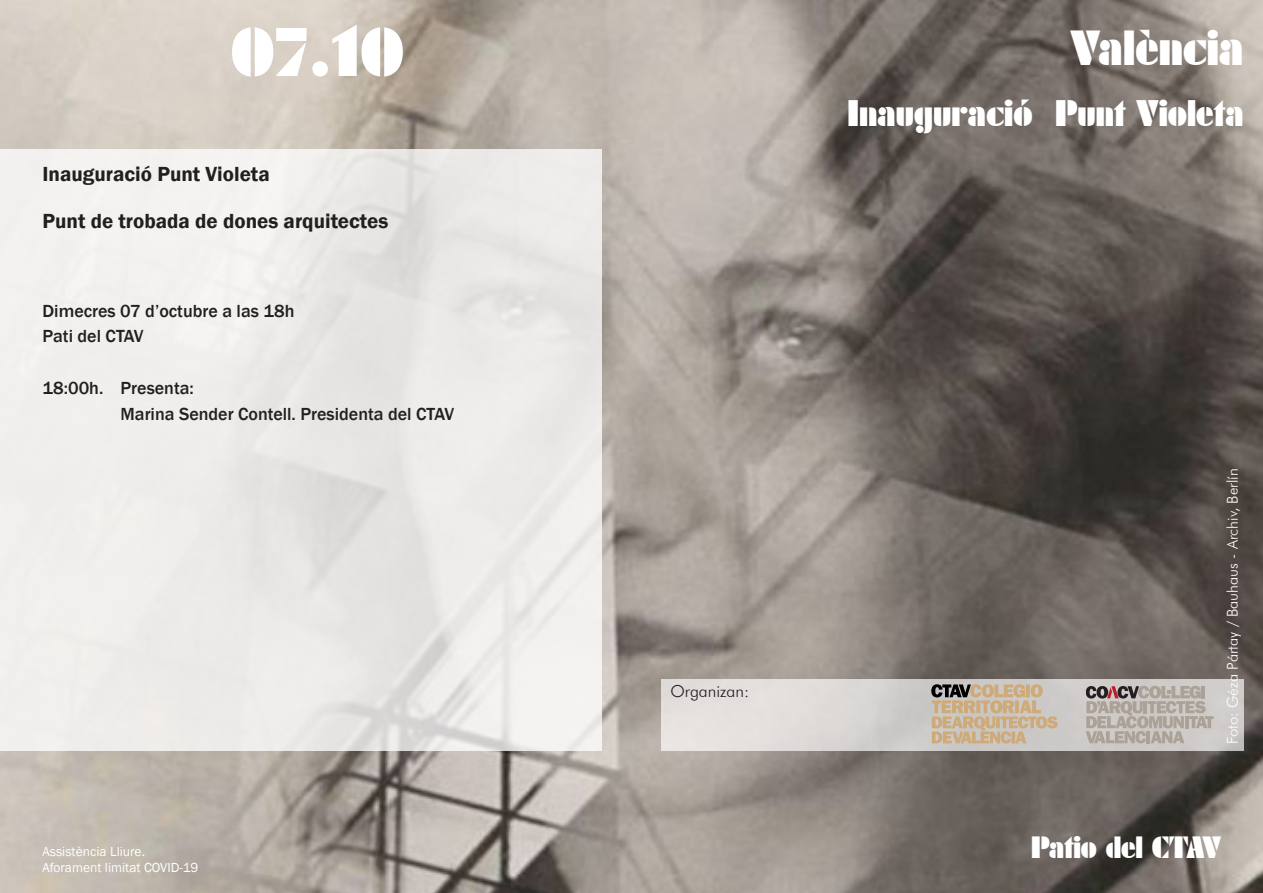
<style>
.page{position:relative;width:1263px;height:893px;background:#fff}
.page>*{position:absolute;margin:0;border:0;box-sizing:border-box;transform-origin:0 0}
.t1{font:72px "Futura Black BT";color:#fff}
.t2{font:48px "Futura Black BT";color:#fff}
.t3{font:36px "Futura Black BT";color:#fff}
.t4{font:30px "Futura Black BT";letter-spacing:-.01em;color:#fff}
.t5{font:600 21px "Franklin Gothic";color:#231f20}
.Estilo_de_párrafo_1{font:500 18px "Franklin Gothic";color:#231f20}
.t6{font:300 16.5px "Futura BT";color:#231f20}
.t7{font:300 15px "Futura BT";color:#fff}
.t8{font:13.5px "Franklin Gothic";color:#fff}
</style>
<div class="page">
<img style="left:0;top:0;width:1263px;height:893px">
<svg style="left:0;top:149px;width:601px;height:601px;fill:#efecea"></svg>
<div style="left:661px;top:679px;width:583px;height:71px;background:linear-gradient(to right,#e2dfdc,#c5c2c0)"></div>
<svg style="left:1087px;top:686px;width:126px;height:57px;background:#b5ada7"></svg>
<svg style="left:931px;top:684px;width:126px;height:59px;background:#c3b19a"></svg>
<p class="t1" style="left:231px;top:7px;width:175px">07.10</p>
<p class="t2" style="left:1071px;top:19px;width:174px">València</p>
<p class="t3" style="left:847px;top:92px;width:398px">Inauguració Punt Violeta</p>
<p class="t5" style="left:43px;top:161px;width:229px">Inauguració Punt Violeta</p>
<p class="t5" style="left:43px;top:208px;width:347px">Punt de trobada de dones arquitectes</p>
<p class="Estilo_de_párrafo_1" style="left:43px;top:299px;width:253px">Dimecres 07 d’octubre a las 18h</p>
<p class="Estilo_de_párrafo_1" style="left:43px;top:325px;width:103px">Pati del CTAV</p>
<p class="Estilo_de_párrafo_1" style="left:43px;top:377px;width:153px">18:00h. Presenta:</p>
<p class="Estilo_de_párrafo_1" style="left:121px;top:403px;width:335px">Marina Sender Contell. Presidenta del CTAV</p>
<p class="t8" style="left:43px;top:843px;width:104px">Assistència Lliure.</p>
<p class="t8" style="left:43px;top:859px;width:157px">Aforament limitat COVID-19</p>
<p class="t6" style="left:670px;top:681px;width:80px">Organizan:</p>
<p class="t7" style="left:1223px;top:744px;width:277px;rotate:-90deg">Foto: Géza Pártay / Bauhaus - Archiv, Berlín</p>
<p class="t4" style="left:1031px;top:829px;width:191px">Patio del CTAV</p>
</div>
